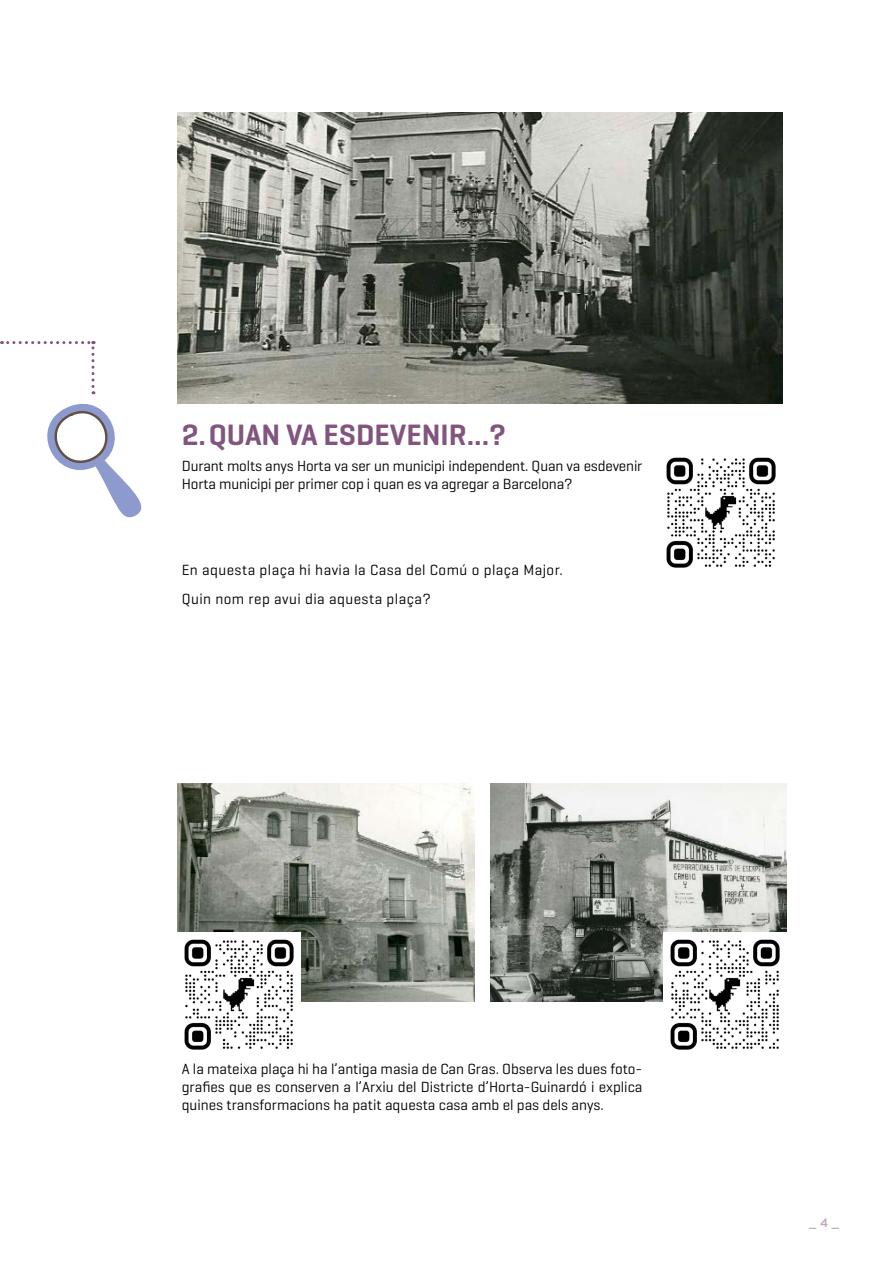
<style>
.page{position:relative;width:893px;height:1263px;background:#fff}
.page>*{position:absolute;margin:0;border:0;box-sizing:border-box;transform-origin:0 0}
.t1{font:600 30px "Geogrotesque";color:#81557e}
.t2{font:15px/18px "Geogrotesque";color:#000}
.t3{font:15px/28.7px "Geogrotesque";letter-spacing:.03em;color:#000}
.t4{font:500 12px "Gotham";color:#bca5bb}
</style>
<div class="page">
<svg style="left:2px;top:341px;width:140px;height:177px"></svg>
<img style="left:178px;top:113px;width:604px;height:291px">
<img style="left:666px;top:457px;width:110px;height:111px">
<img style="left:490px;top:783px;width:297px;height:219px">
<img style="left:178px;top:783px;width:296px;height:218px">
<img style="left:178px;top:933px;width:123px;height:117px">
<img style="left:663px;top:933px;width:124px;height:117px">
<h1 class="t1" style="left:182px;top:416px;width:326px">2.QUAN VA ESDEVENIR...?</h1>
<p class="t2" style="left:182px;top:456px;width:462px">Durant molts anys Horta va ser un municipi independent. Quan va esdevenir<br>Horta municipi per primer cop i quan es va agregar a Barcelona?</p>
<p class="t3" style="left:182px;top:555px;width:383px">En aquesta plaça hi havia la Casa del Comú o plaça Major.<br>Quin nom rep avui dia aquesta plaça?</p>
<p class="t2" style="left:182px;top:1060px;width:462px;text-align:justify">A la mateixa plaça hi ha l’antiga masia de Can Gras. Observa les dues foto&shy;grafies que es conserven a l’Arxiu del Districte d’Horta-Guinardó i explica quines transformacions ha patit aquesta casa amb el pas dels anys.</p>
<p class="t4" style="left:809px;top:1215px;width:31px">_ 4 _</p>
</div>
